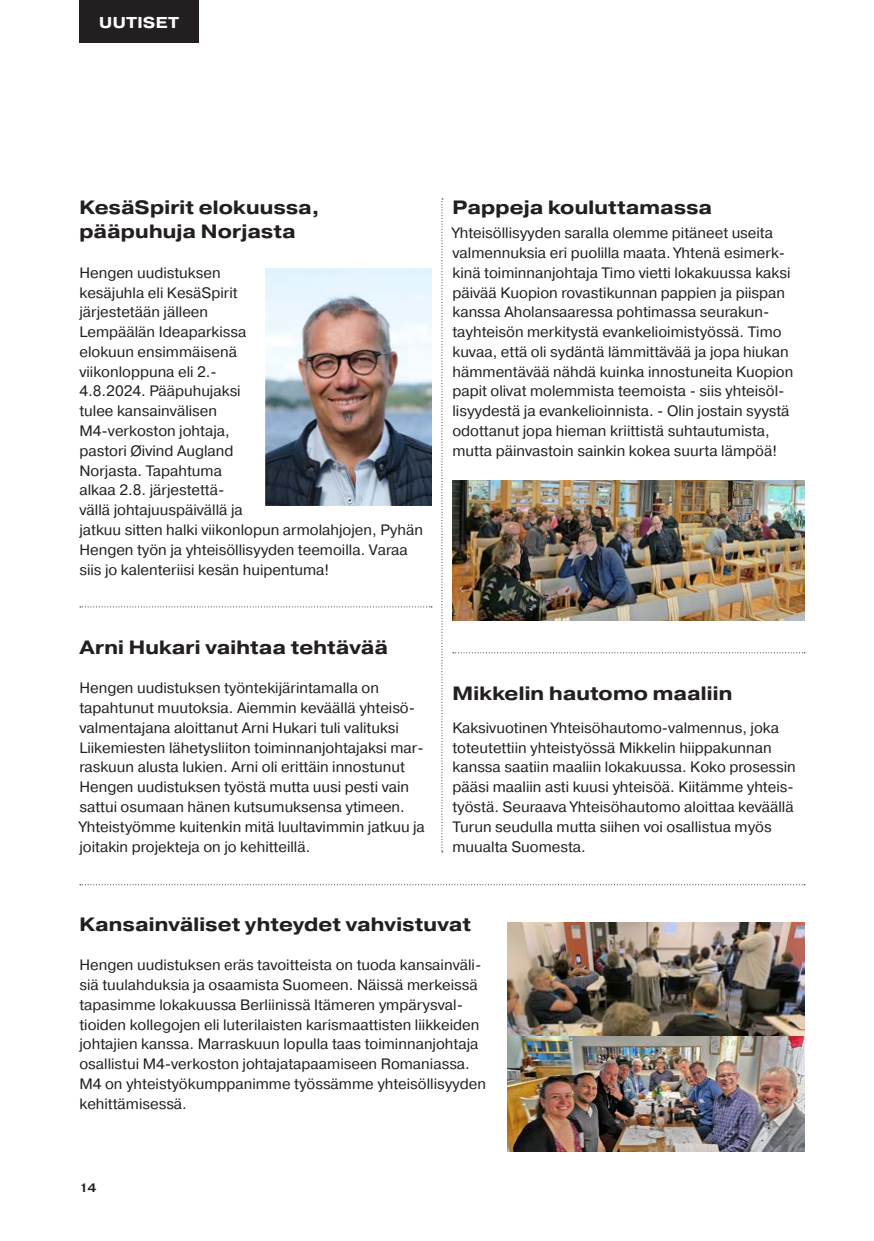
<style>
.page{position:relative;width:874px;height:1241px;background:#fff}
.page>*{position:absolute;margin:0;border:0;box-sizing:border-box;transform-origin:0 0}
.Otsikko_H4_Uutinen{font:700 19.25px/23.1px "Pragmatica Ext";letter-spacing:.005em;color:#231f20}
.Otsikko_H5_Laatikko{font:700 15.75px "Pragmatica Ext";letter-spacing:.025em;color:#fff}
.Leipäteksti_SANS{font:15.05px/19.8px "Pragmatica";color:#231f20}
.t1{font:500 12.25px "Pragmatica Ext";color:#231f20}
</style>
<div class="page">
<svg style="left:80px;top:606px;width:352px;height:1px"></svg>
<svg style="left:452px;top:652px;width:352px;height:1px"></svg>
<svg style="left:80px;top:884px;width:724px;height:1px"></svg>
<svg style="left:441px;top:198px;width:1px;height:654px"></svg>
<div style="left:79px;top:0;width:120px;height:43px;background:#231f20"></div>
<img style="left:265px;top:268px;width:166px;height:237px">
<img style="left:452px;top:480px;width:352px;height:140px">
<img style="left:507px;top:922px;width:297px;height:229px">
<p class="Otsikko_H5_Laatikko" style="left:99px;top:12px;width:81px">UUTISET</p>
<p class="Otsikko_H4_Uutinen" style="left:79px;top:196px;width:241px">KesäSpirit elokuussa, pääpuhuja Norjasta</p>
<p class="Leipäteksti_SANS" style="left:79px;top:263px;width:345px">Hengen uudistuksen<br>kesäjuhla eli KesäSpirit<br>järjestetään jälleen<br>Lempäälän Ideaparkissa<br>elokuun ensimmäisenä<br>viikonloppuna eli 2.-<br>4.8.2024. Pääpuhujaksi<br>tulee kansainvälisen<br>M4-verkoston johtaja,<br>pastori Øivind Augland<br>Norjasta. Tapahtuma<br>alkaa 2.8. järjestettä-<br>vällä johtajuuspäivällä ja<br>jatkuu sitten halki viikonlopun armolahjojen, Pyhän<br>Hengen työn ja yhteisöllisyyden teemoilla. Varaa siis jo kalenteriisi kesän huipentuma!</p>
<p class="Otsikko_H4_Uutinen" style="left:79px;top:636px;width:310px">Arni Hukari vaihtaa tehtävää</p>
<p class="Leipäteksti_SANS" style="left:79px;top:678px;width:347px">Hengen uudistuksen työntekijärintamalla on tapahtunut muutoksia. Aiemmin keväällä yhteisö&shy;valmentajana aloittanut Arni Hukari tuli valituksi Liikemiesten lähetysliiton toiminnanjohtajaksi mar&shy;raskuun alusta lukien. Arni oli erittäin innostunut Hengen uudistuksen työstä mutta uusi pesti vain sattui osumaan hänen kutsumuksensa ytimeen.<br>Yhteistyömme kuitenkin mitä luultavimmin jatkuu ja joitakin projekteja on jo kehitteillä.</p>
<p class="Otsikko_H4_Uutinen" style="left:452px;top:195px;width:261px">Pappeja kouluttamassa</p>
<p class="Leipäteksti_SANS" style="left:452px;top:223px;width:342px">Yhteisöllisyyden saralla olemme pitäneet useita valmennuksia eri puolilla maata. Yhtenä esimerk&shy;kinä toiminnanjohtaja Timo vietti lokakuussa kaksi päivää Kuopion rovastikunnan pappien ja piispan kanssa Aholansaaressa pohtimassa seurakun&shy;tayhteisön merkitystä evankelioimistyössä. Timo kuvaa, että oli sydäntä lämmittävää ja jopa hiukan hämmentävää nähdä kuinka innostuneita Kuopion papit olivat molemmista teemoista - siis yhteisöl&shy;lisyydestä ja evankelioinnista. - Olin jostain syystä odottanut jopa hieman kriittistä suhtautumista, mutta päinvastoin sainkin kokea suurta lämpöä!</p>
<p class="Otsikko_H4_Uutinen" style="left:452px;top:682px;width:281px">Mikkelin hautomo maaliin</p>
<p class="Leipäteksti_SANS" style="left:452px;top:718px;width:345px">Kaksivuotinen Yhteisöhautomo-valmennus, joka toteutettiin yhteistyössä Mikkelin hiippakunnan kanssa saatiin maaliin lokakuussa. Koko prosessin pääsi maaliin asti kuusi yhteisöä. Kiitämme yhteis&shy;työstä. Seuraava Yhteisöhautomo aloittaa keväällä Turun seudulla mutta siihen voi osallistua myös muualta Suomesta.</p>
<p class="Otsikko_H4_Uutinen" style="left:79px;top:912px;width:393px">Kansainväliset yhteydet vahvistuvat</p>
<p class="Leipäteksti_SANS" style="left:79px;top:955px;width:408px">Hengen uudistuksen eräs tavoitteista on tuoda kansainväli&shy;siä tuulahduksia ja osaamista Suomeen. Näissä merkeissä tapasimme lokakuussa Berliinissä Itämeren ympärysval&shy;tioiden kollegojen eli luterilaisten karismaattisten liikkeiden johtajien kanssa. Marraskuun lopulla taas toiminnanjohtaja osallistui M4-verkoston johtajatapaamiseen Romaniassa.<br>M4 on yhteistyökumppanimme työssämme yhteisöllisyyden kehittämisessä.</p>
<p class="t1" style="left:79px;top:1179px;width:19px">14</p>
</div>
